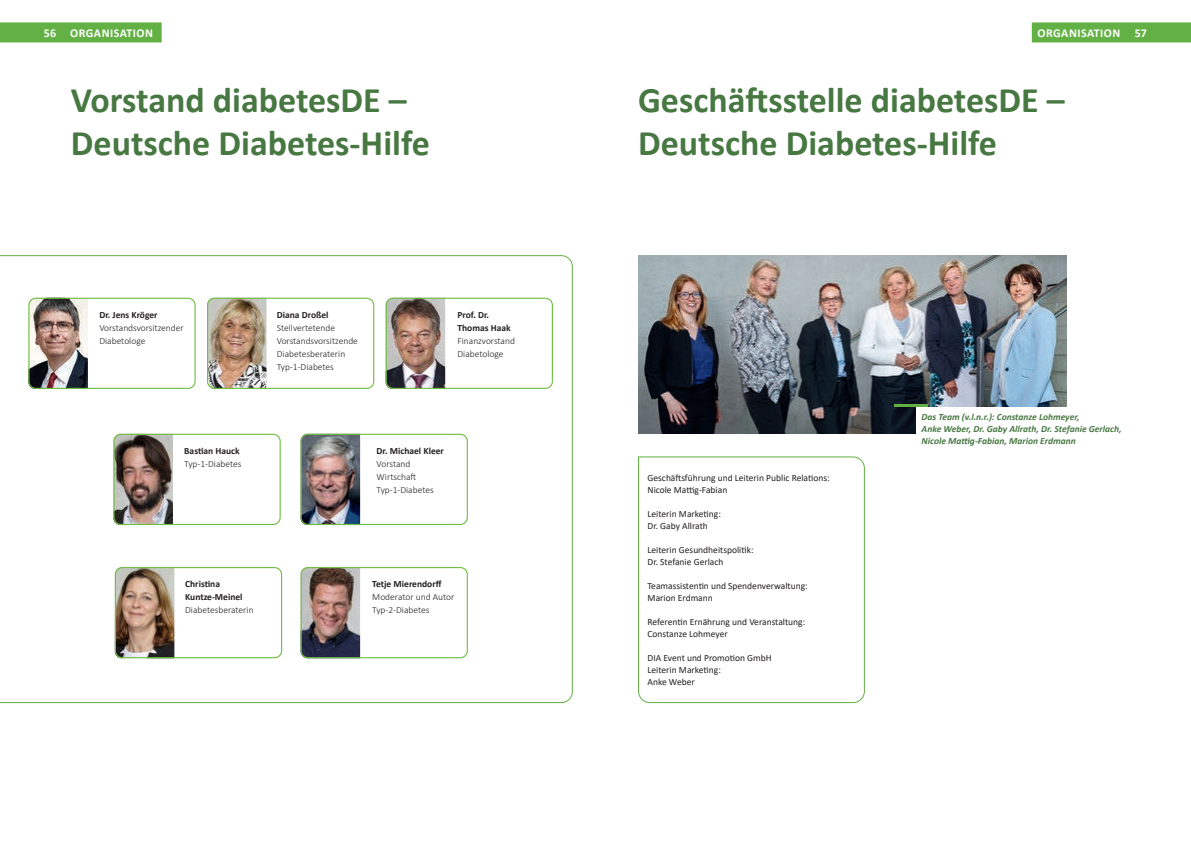
<style>
.page{position:relative;width:1191px;height:842px;background:#fff}
.page>*{position:absolute;margin:0;border:0;box-sizing:border-box;transform-origin:0 0}
.t1{font:700 36px/43.2px "Calibri";color:#477842}
.t2{font:700 12px "Calibri";letter-spacing:.04em;color:#fff}
.t3{font:9.5px/12px "Calibri";color:#231f20}
.t4{font:300 9.5px/13px "Calibri";color:#231f20}
.t5{font:italic 700 9.5px/12px "Calibri";color:#477842}
.t6{font:700 9.5px/13px "Calibri";color:#231f20}
</style>
<div class="page">
<svg style="left:0;top:255px;width:573px;height:448px"></svg>
<div style="left:1031px;top:22px;width:160px;height:20px;background:#63b045"></div>
<div style="left:0;top:22px;width:162px;height:20px;background:#63b045"></div>
<img style="left:28px;top:298px;width:60px;height:91px">
<div style="left:28px;top:298px;width:168px;height:91px;border:1px solid #71bf44;border-radius:7px"></div>
<img style="left:207px;top:298px;width:59px;height:91px">
<div style="left:207px;top:298px;width:167px;height:91px;border:1px solid #71bf44;border-radius:7px"></div>
<img style="left:386px;top:298px;width:59px;height:91px">
<div style="left:386px;top:298px;width:167px;height:91px;border:1px solid #71bf44;border-radius:7px"></div>
<img style="left:113px;top:434px;width:60px;height:91px">
<div style="left:113px;top:434px;width:168px;height:91px;border:1px solid #71bf44;border-radius:7px"></div>
<img style="left:300px;top:434px;width:60px;height:91px">
<div style="left:300px;top:434px;width:168px;height:91px;border:1px solid #71bf44;border-radius:7px"></div>
<img style="left:115px;top:567px;width:59px;height:91px">
<div style="left:115px;top:567px;width:167px;height:91px;border:1px solid #71bf44;border-radius:7px"></div>
<img style="left:300px;top:567px;width:60px;height:91px">
<div style="left:300px;top:567px;width:168px;height:91px;border:1px solid #71bf44;border-radius:7px"></div>
<svg style="left:638px;top:456px;width:227px;height:247px"></svg>
<img style="left:638px;top:255px;width:428px;height:179px">
<div style="left:916px;top:407px;width:211px;height:45px;background:#fff"></div>
<hr style="left:894px;top:404px;width:34px;height:3px;background:#63b045">
<p class="t2" style="left:44px;top:24px;width:111px">56 ORGANISATION</p>
<p class="t2" style="left:1037px;top:25px;width:111px">ORGANISATION 57</p>
<h1 class="t1" style="left:71px;top:78px;width:360px">Vorstand diabetesDE –<br>Deutsche Diabetes-Hilfe</h1>
<p class="t6" style="left:99px;top:308px;width:60px">Dr. Jens Kröger</p>
<p class="t4" style="left:99px;top:322px;width:86px">Vorstandsvorsitzender<br>Diabetologe</p>
<p class="t6" style="left:184px;top:444px;width:57px">Bastian Hauck</p>
<p class="t4" style="left:184px;top:458px;width:59px">Typ-1-Diabetes</p>
<p class="t6" style="left:277px;top:308px;width:53px">Diana Droßel</p>
<p class="t4" style="left:277px;top:322px;width:83px">Stellvertetende<br>Vorstands vorsitzende<br>Diabetesberaterin<br>Typ-1-Diabetes</p>
<p class="t6" style="left:457px;top:308px;width:55px">Prof. Dr.<br>Thomas Haak</p>
<p class="t4" style="left:457px;top:335px;width:59px">Finanzvorstand<br>Diabetologe</p>
<p class="t6" style="left:376px;top:444px;width:69px">Dr. Michael Kleer</p>
<p class="t4" style="left:376px;top:458px;width:59px">Vorstand<br>Wirtschaft<br>Typ-1-Diabetes</p>
<p class="t6" style="left:185px;top:577px;width:59px">Christina<br>Kuntze-Meinel</p>
<p class="t4" style="left:185px;top:604px;width:70px">Diabetesberaterin</p>
<p class="t6" style="left:372px;top:577px;width:71px">Tetje Mierendorff</p>
<p class="t4" style="left:372px;top:591px;width:83px">Moderator und Autor<br>Typ-2-Diabetes</p>
<h1 class="t1" style="left:638px;top:78px;width:428px">Geschäftsstelle diabetesDE –<br>Deutsche Diabetes-Hilfe</h1>
<p class="t3" style="left:647px;top:472px;width:184px">Geschäftsführung und Leiterin Public Relations:<br>Nicole Mattig-Fabian</p>
<p class="t3" style="left:647px;top:508px;width:75px">Leiterin Marketing:<br>Dr. Gaby Allrath</p>
<p class="t3" style="left:647px;top:544px;width:108px">Leiterin Gesundheitspolitik:<br>Dr. Stefanie Gerlach</p>
<p class="t3" style="left:647px;top:580px;width:162px">Teamassistentin und Spendenverwaltung:<br>Marion Erdmann</p>
<p class="t3" style="left:647px;top:616px;width:159px">Referentin Ernährung und Veranstaltung:<br>Constanze Lohmeyer</p>
<p class="t3" style="left:647px;top:652px;width:126px">DIA Event und Promotion GmbH<br>Leiterin Marketing:<br>Anke Weber</p>
<p class="t5" style="left:921px;top:410px;width:201px">Das Team (v.l.n.r.): Constanze Lohmeyer,<br>Anke Weber, Dr. Gaby Allrath, Dr. Stefanie Gerlach,<br>Nicole Mattig-Fabian, Marion Erdmann</p>
</div>
